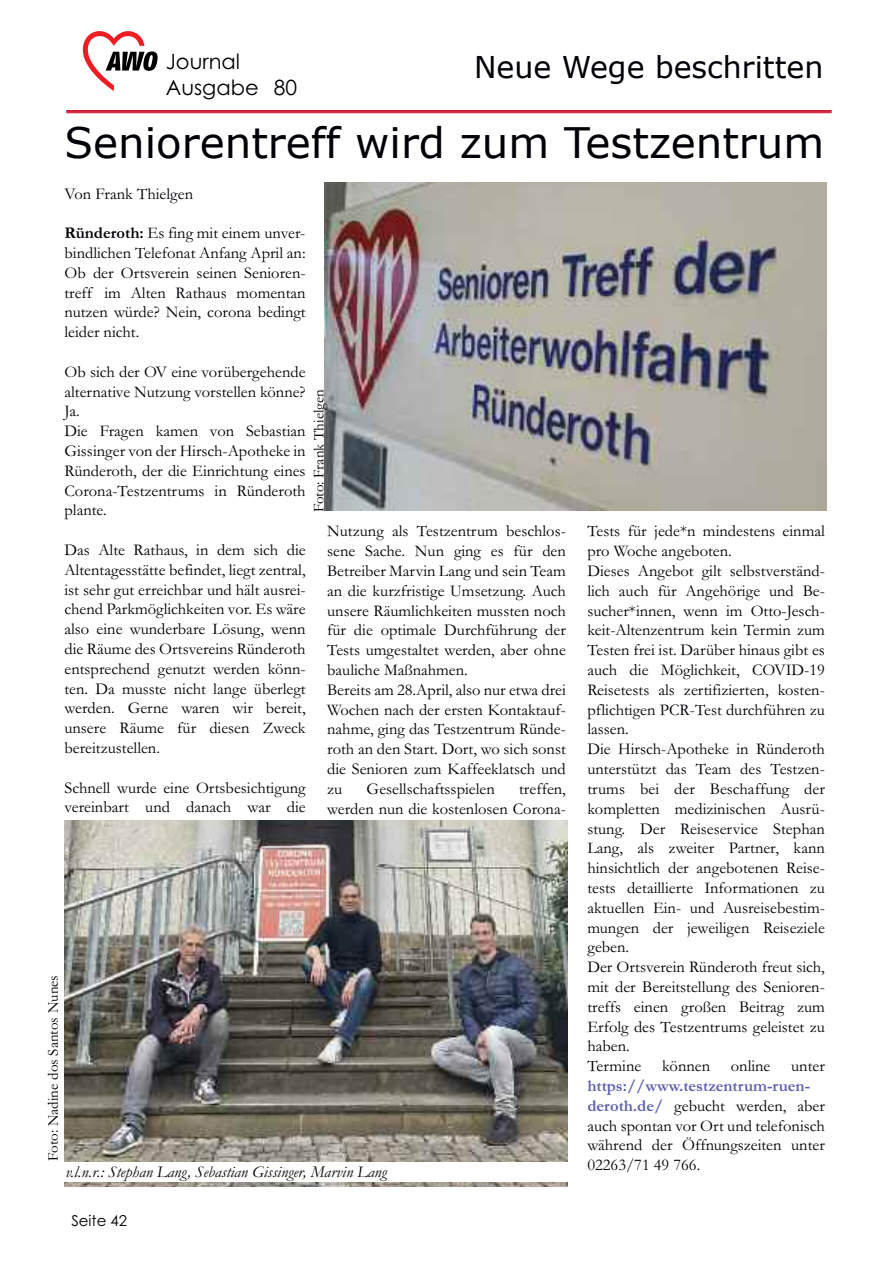
<style>
.page{position:relative;width:893px;height:1263px;background:#fff}
.page>*{position:absolute;margin:0;border:0;box-sizing:border-box;transform-origin:0 0}
.t1{font:42px "Verdana";color:#000006}
.t2{font:30px "Verdana";color:#000006}
.t3{font:21px "Century Gothic";color:#000006}
.t4{font:16.5px/19.8px "Garamond";color:#000006}
.t5{font:italic 16.5px "Garamond";color:#000006}
.t6{font:15px "Garamond";color:#000006}
.t7{font:15px "Century Gothic";color:#000006}
.s1{font-weight:700}
.s2{font-weight:700;color:#5a60ad}
</style>
<div class="page">
<hr style="left:66px;top:110px;width:766px;height:1px;background:#c9001c">
<hr style="left:66px;top:111px;width:766px;height:1px;background:#c9001c">
<hr style="left:66px;top:112px;width:766px;height:1px;background:#c9001c">
<svg style="left:83px;top:31px;width:75px;height:60px"></svg>
<img style="left:324px;top:183px;width:502px;height:328px">
<img style="left:64px;top:820px;width:503px;height:366px">
<div style="left:64px;top:1162px;width:506px;height:19px;background:#fff"></div>
<p class="t3" style="left:166px;top:50px;width:76px">Journal</p>
<h2 class="t2" style="left:474px;top:48px;width:351px">Neue Wege beschritten</h2>
<p class="t3" style="left:166px;top:75px;width:133px">Ausgabe 80</p>
<h1 class="t1" style="left:64px;top:116px;width:761px">Seniorentreff wird zum Testzentrum</h1>
<p class="t4" style="left:64px;top:183px;width:130px">Von Frank Thielgen</p>
<p class="t4" style="left:64px;top:223px;width:243px;text-align:justify"><span class="s1">Ründeroth:</span> Es fing mit einem unver&shy;bindlichen Telefonat Anfang April an:<br>Ob der Ortsverein seinen Senioren&shy;treff im Alten Rathaus momentan nutzen würde? Nein, corona bedingt leider nicht.</p>
<p class="t4" style="left:64px;top:361px;width:243px">Ob sich der OV eine vorübergehende alternative Nutzung vorstellen könne?<br>Ja.<br>Die Fragen kamen von Sebastian<br>Gissinger von der Hirsch-Apotheke in<br>Ründeroth, der die Einrichtung eines<br>Corona-Testzentrums in Ründeroth plante.</p>
<p class="t4" style="left:64px;top:539px;width:243px;text-align:justify">Das Alte Rathaus, in dem sich die Altentagesstätte befindet, liegt zentral, ist sehr gut erreichbar und hält ausrei&shy;chend Parkmöglichkeiten vor. Es wäre also eine wunderbare Lösung, wenn die Räume des Ortsvereins Ründeroth entsprechend genutzt werden könn&shy;ten. Da musste nicht lange überlegt werden. Gerne waren wir bereit, unsere Räume für diesen Zweck bereitzustellen.</p>
<p class="t4" style="left:64px;top:777px;width:243px">Schnell wurde eine Ortsbesichtigung vereinbart und danach war die</p>
<p class="t6" style="left:309px;top:512px;width:125px;rotate:-90deg">Foto: Frank Thielgen</p>
<p class="t4" style="left:327px;top:521px;width:240px">Nutzung als Testzentrum beschlos&shy;sene Sache. Nun ging es für den<br>Betreiber Marvin Lang und sein Team an die kurzfristige Umsetzung. Auch unsere Räumlichkeiten mussten noch für die optimale Durchführung der<br>Tests umgestaltet werden, aber ohne bauliche Maßnahmen.<br>Bereits am 28.April, also nur etwa drei<br>Wochen nach der ersten Kontaktauf&shy;nahme, ging das Testzentrum Ründe&shy;roth an den Start. Dort, wo sich sonst die Senioren zum Kaffeeklatsch und zu</p>
<p class="t4" style="left:587px;top:521px;width:239px">Tests für jede*n mindestens einmal pro Woche angeboten.<br>Dieses Angebot gilt selbstverständ&shy;lich auch für Angehörige und Be&shy;sucher*innen, wenn im Otto-Jesch&shy;keit-Altenzentrum kein Termin zum<br>Testen frei ist. Darüber hinaus gibt es auch die Möglichkeit, COVID-19<br>Reisetests als zertifizierten, kosten&shy;pflichtigen PCR-Test durchführen zu lassen.<br>Die Hirsch-Apotheke in Ründeroth unterstützt das Team des Testzen&shy;trums bei der Beschaffung der kompletten medizinischen Ausrü&shy;stung. Der Reiseservice Stephan<br>Lang, als zweiter Partner, kann hinsichtlich der angebotenen Reise&shy;tests detaillierte Informationen zu aktuellen Ein- und Ausreisebestim&shy;mungen der jeweiligen Reiseziele geben.<br>Der Ortsverein Ründeroth freut sich, mit der Bereitstellung des Senioren&shy;treffs einen großen Beitrag zum<br>Erfolg des Testzentrums geleistet zu haben.<br>Termine</p>
<p class="t4" style="left:327px;top:778px;width:240px;text-align:right">treffen,<br>werden nun die kostenlosen Corona-</p>
<p class="t4" style="left:367px;top:778px;width:130px">Gesellschaftsspielen</p>
<p class="t6" style="left:44px;top:1161px;width:187px;rotate:-90deg">Foto: Nadine dos Santos Nunes</p>
<p class="t4" style="left:662px;top:1055px;width:50px">können</p>
<p class="t4" style="left:731px;top:1055px;width:41px">online</p>
<p class="t4" style="left:791px;top:1055px;width:35px">unter</p>
<p class="t4" style="left:587px;top:1075px;width:239px"><span class="s2">https://www.testzentrum-ruen&shy;deroth.de/</span> gebucht werden, aber auch spontan vor Ort und telefonisch während der Öffnungszeiten unter<br>02263/71 49 766.</p>
<p class="t5" style="left:66px;top:1162px;width:323px">v.l.n.r.: Stephan Lang, Sebastian Gissinger, Marvin Lang</p>
<p class="t7" style="left:71px;top:1211px;width:57px">Seite 42</p>
</div>
